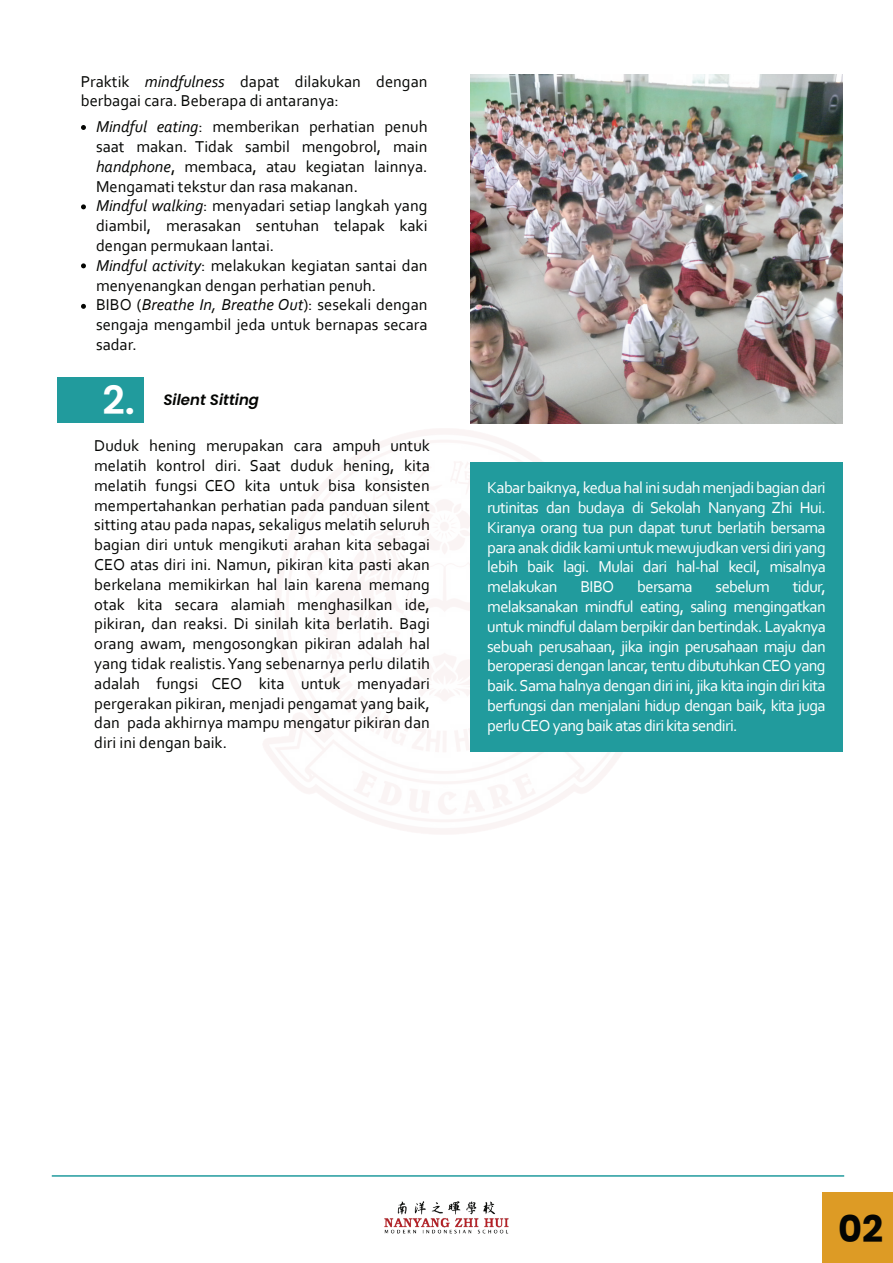
<style>
.page{position:relative;width:893px;height:1263px;background:#fff}
.page>*{position:absolute;margin:0;border:0;box-sizing:border-box;transform-origin:0 0}
.t1{font:600 39px "Poppins";color:#fff}
.t2{font:700 36.9px "Poppins";color:#040503}
.t3{font:16.5px/19.8px "Corbel";color:#040503}
.t4{font:16.5px/19.8px "Corbel";letter-spacing:-.04em;color:#fff;text-align:justify}
.t5{font:italic 600 15px "Poppins";color:#040503}
.s1{font-style:italic}
</style>
<div class="page">
<img style="left:263px;top:429px;width:364px;height:405px">
<img style="left:384px;top:1201px;width:125px;height:33px">
<hr style="left:52px;top:1175px;width:792px;height:2px;background:#219b9d">
<div style="left:822px;top:1192px;width:71px;height:71px;background:#dd9b25"></div>
<img style="left:471px;top:75px;width:372px;height:348px">
<div style="left:471px;top:463px;width:372px;height:289px;background:#219b9d"></div>
<div style="left:58px;top:378px;width:86px;height:45px;background:#219b9d"></div>
<svg style="left:81px;top:125px;width:5px;height:5px"></svg>
<svg style="left:81px;top:204px;width:5px;height:5px"></svg>
<svg style="left:81px;top:263px;width:5px;height:5px"></svg>
<svg style="left:81px;top:304px;width:5px;height:5px"></svg>
<p class="t3" style="left:81px;top:71px;width:348px">Praktik <span class="s1">mindfulness</span> dapat dilakukan dengan berbagai cara. Beberapa di antaranya:</p>
<p class="t3" style="left:96px;top:116px;width:333px"><span class="s1">Mindful eating</span>: memberikan perhatian penuh saat makan. Tidak sambil mengobrol, main <span class="s1">handphone</span>, membaca, atau kegiatan lainnya.<br>Mengamati tekstur dan rasa makanan.<br><span class="s1">Mindful walking</span>: menyadari setiap langkah yang diambil, merasakan sentuhan telapak kaki dengan permukaan lantai.<br><span class="s1">Mindful activity</span>: melakukan kegiatan santai dan menyenangkan dengan perhatian penuh.<br>BIBO (<span class="s1">Breathe In, Breathe Out</span>): sesekali dengan sengaja mengambil jeda untuk bernapas secara sadar.</p>
<h1 class="t1" style="left:102px;top:378px;width:34px">2.</h1>
<p class="t5" style="left:163px;top:391px;width:97px">Silent Sitting</p>
<p class="t3" style="left:94px;top:435px;width:337px;text-align:justify">Duduk hening merupakan cara ampuh untuk melatih kontrol diri. Saat duduk hening, kita melatih fungsi CEO kita untuk bisa konsisten mempertahankan perhatian pada panduan silent sitting atau pada napas, sekaligus melatih seluruh bagian diri untuk mengikuti arahan kita sebagai CEO atas diri ini. Namun, pikiran kita pasti akan berkelana memikirkan hal lain karena memang otak kita secara alamiah menghasilkan ide, pikiran, dan reaksi. Di sinilah kita berlatih. Bagi orang awam, mengosongkan pikiran adalah hal yang tidak realistis. Yang sebenarnya perlu dilatih adalah fungsi CEO kita untuk menyadari pergerakan pikiran, menjadi pengamat yang baik, dan pada akhirnya mampu mengatur pikiran dan diri ini dengan baik.</p>
<p class="t4" style="left:487px;top:477px;width:340px">Kabar baiknya, kedua hal ini sudah menjadi bagian dari rutinitas dan budaya di Sekolah Nanyang Zhi Hui.<br>Kiranya orang tua pun dapat turut berlatih bersama para anak didik kami untuk mewujudkan versi diri yang lebih baik lagi. Mulai dari hal-hal kecil, misalnya melakukan</p>
<p class="t4" style="left:487px;top:576px;width:340px;text-indent:306px">tidur, melaksanakan mindful eating, saling mengingatkan untuk mindful dalam berpikir dan bertindak. Layaknya sebuah perusahaan, jika ingin perusahaan maju dan beroperasi dengan lancar, tentu dibutuhkan CEO yang baik. Sama halnya dengan diri ini, jika kita ingin diri kita berfungsi dan menjalani hidup dengan baik, kita juga perlu CEO yang baik atas diri kita sendiri.</p>
<p class="t4" style="left:580px;top:576px;width:35px">BIBO</p>
<p class="t4" style="left:637px;top:576px;width:57px">bersama</p>
<p class="t4" style="left:716px;top:576px;width:56px">sebelum</p>
<h2 class="t2" style="left:838px;top:1207px;width:47px">02</h2>
<h2 class="t2" style="left:838px;top:1220px;width:39px">01</h2>
</div>
